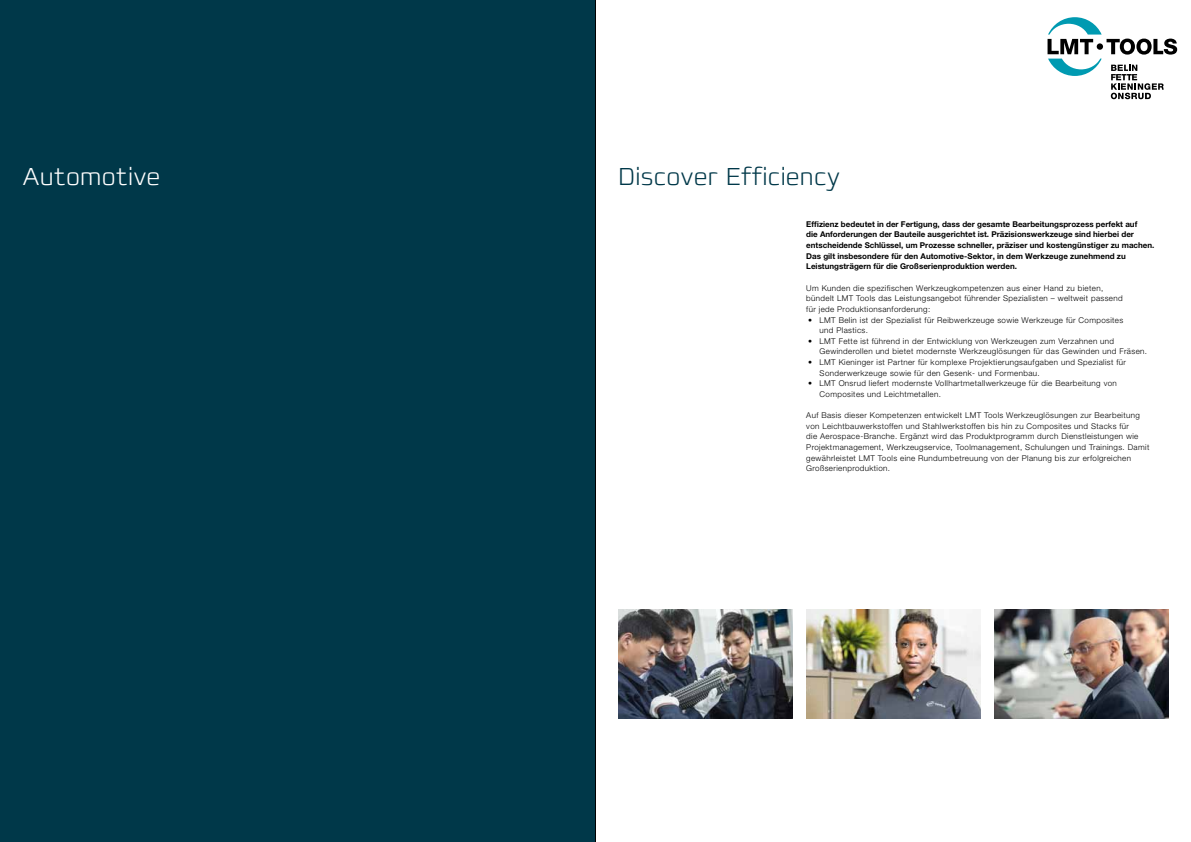
<style>
.page{position:relative;width:1191px;height:842px;background:#fff}
.page>*{position:absolute;margin:0;border:0;box-sizing:border-box;transform-origin:0 0}
.t1{font:200 25px "Francker W1 G";letter-spacing:.01em;color:#003849}
.t2{font:200 25px "Francker W1 G";letter-spacing:.02em;color:#fff}
.t3{font:300 8px/10.6px "Helvetica Neue LT Pro";letter-spacing:.045em;color:#000}
.t4{font:700 8px/10.6px "Helvetica Neue LT Pro";color:#000}
.s1{font-weight:400}
</style>
<div class="page">
<div style="left:0;top:0;width:596px;height:842px;background:#003849"></div>
<svg style="left:1047px;top:17px;width:130px;height:82px"></svg>
<img style="left:806px;top:609px;width:174px;height:109px">
<img style="left:618px;top:609px;width:174px;height:109px">
<img style="left:994px;top:609px;width:174px;height:109px">
<hr style="left:595px;top:0;width:1px;height:842px;background:#000">
<h1 class="t2" style="left:23px;top:161px;width:139px">Automotive</h1>
<h1 class="t1" style="left:618px;top:161px;width:223px">Discover Efficiency</h1>
<p class="t4" style="left:806px;top:218px;width:350px">Effizienz bedeutet in der Fertigung, dass der gesamte Bearbeitungsprozess perfekt auf<br>die Anforderungen der Bauteile ausgerichtet ist. Präzisionswerkzeuge sind hierbei der entscheidende Schlüssel, um Prozesse schneller, präziser und kostengünstiger zu machen.<br>Das gilt insbesondere für den Automotive-Sektor, in dem Werkzeuge zunehmend zu Leistungsträgern für die Großserienproduktion werden.</p>
<p class="t3" style="left:806px;top:282px;width:318px">Um Kunden die spezifischen Werkzeugkompetenzen aus einer Hand zu bieten, bündelt LMT Tools das Leistungsangebot führender Spezialisten – weltweit passend für jede Produktionsanforderung:</p>
<p class="t3" style="left:819px;top:314px;width:305px;text-indent:-11px"><span class="s1">•</span> LMT Belin ist der Spezialist für Reibwerkzeuge sowie Werkzeuge für Composites und Plastics.</p>
<p class="t3" style="left:819px;top:335px;width:329px;text-indent:-11px"><span class="s1">•</span> LMT Fette ist führend in der Entwicklung von Werkzeugen zum Verzahnen und<br>Gewinderollen und bietet modernste Werkzeuglösungen für das Gewinden und Fräsen.</p>
<p class="t3" style="left:819px;top:357px;width:308px;text-indent:-11px"><span class="s1">•</span> LMT Kieninger ist Partner für komplexe Projektierungsaufgaben und Spezialist für<br>Sonderwerkzeuge sowie für den Gesenk- und Formenbau.</p>
<p class="t3" style="left:819px;top:378px;width:299px;text-indent:-11px"><span class="s1">•</span> LMT Onsrud liefert modernste Vollhartmetallwerkzeuge für die Bearbeitung von<br>Composites und Leichtmetallen.</p>
<p class="t3" style="left:806px;top:410px;width:344px">Auf Basis dieser Kompetenzen entwickelt LMT Tools Werkzeuglösungen zur Bearbeitung von Leichtbauwerkstoffen und Stahlwerkstoffen bis hin zu Composites und Stacks für<br>die Aerospace-Branche. Ergänzt wird das Produktprogramm durch Dienstleistungen wie Projektmanagement, Werkzeugservice, Toolmanagement, Schulungen und Trainings. Damit gewährleistet LMT Tools eine Rundumbetreuung von der Planung bis zur erfolgreichen Großserienproduktion.</p>
</div>
